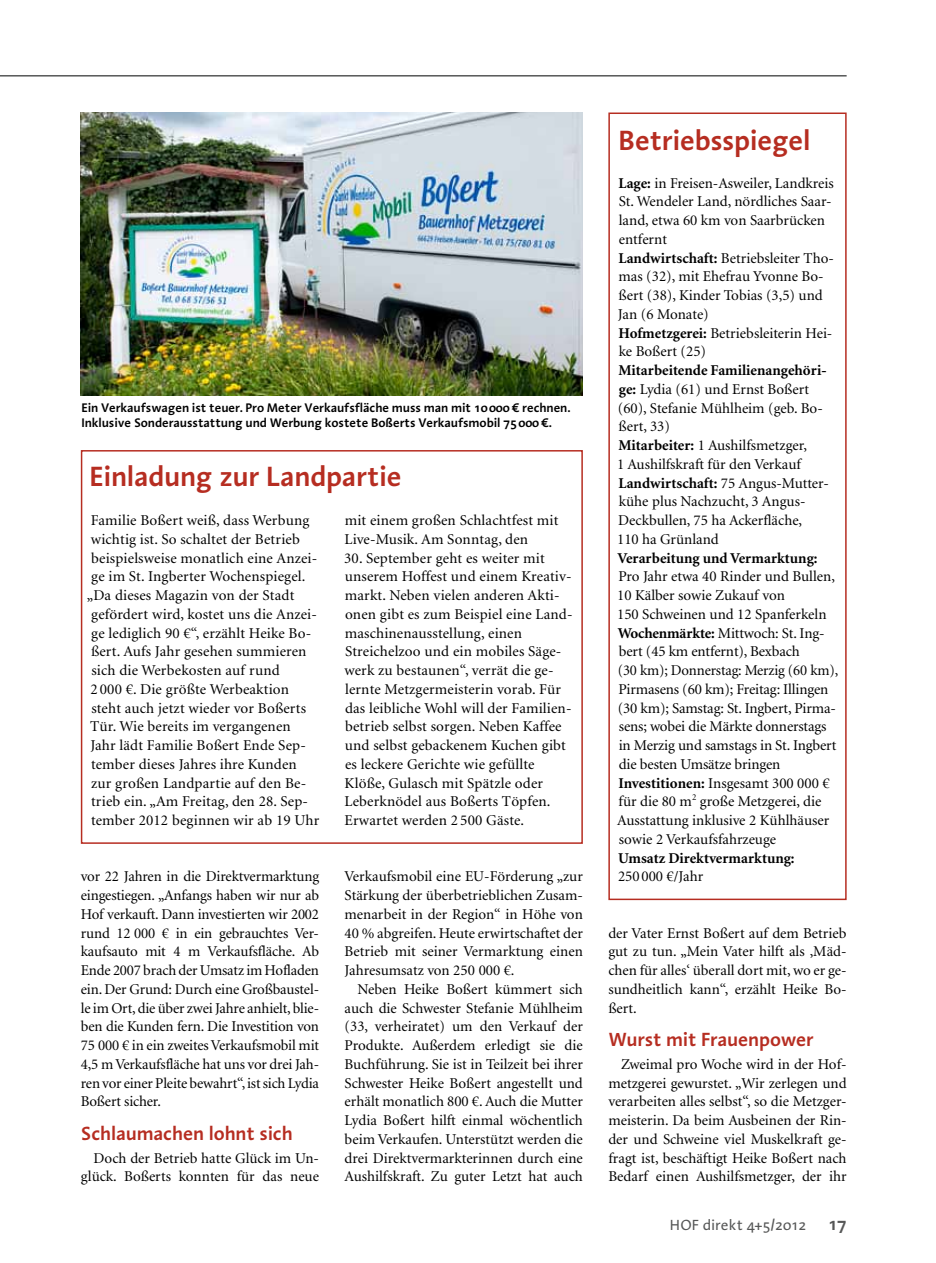
<style>
.page{position:relative;width:936px;height:1263px;background:#fff}
.page>*{position:absolute;margin:0;border:0;box-sizing:border-box;transform-origin:0 0}
.t1{font:600 28.5px "Linotype Aroma";letter-spacing:-.01em;color:#b62d21}
.t2{font:600 19.5px "Linotype Aroma";letter-spacing:-.01em;color:#b62d21}
.t3{font:15px/18.8px "Minion LT";color:#000;text-align:justify}
.t4{font:700 15px "Minion LT";color:#000}
.t5{font:15px "Linotype Aroma";letter-spacing:-.005em;color:#565757}
.t6{font:600 12.75px/15px "Linotype Aroma";letter-spacing:-.01em;color:#000}
.s1{font-weight:700}
.s2{font-weight:600;font-size:18px}
</style>
<div class="page">
<hr style="left:0;top:75px;width:846px;height:2px;background:#565757">
<div style="left:81px;top:450px;width:502px;height:394px;border:2px solid #b62d21"></div>
<div style="left:608px;top:112px;width:238px;height:788px;border:2px solid #b62d21"></div>
<img style="left:81px;top:112px;width:502px;height:283px">
<p class="t6" style="left:81px;top:400px;width:490px">Ein Verkaufswagen ist teuer. Pro Meter Verkaufsfläche muss man mit 10000 € rechnen.<br>Inklusive Sonderausstattung und Werbung kostete Boßerts Verkaufsmobil 75000 €.</p>
<h1 class="t1" style="left:90px;top:457px;width:313px">Einladung zur Landpartie</h1>
<p class="t3" style="left:91px;top:511px;width:220px">Familie Boßert weiß, dass Werbung</p>
<p class="t3" style="left:91px;top:530px;width:211px">wichtig ist. So schaltet der Betrieb</p>
<p class="t3" style="left:91px;top:549px;width:227px">beispielsweise monatlich eine Anzei-</p>
<p class="t3" style="left:91px;top:568px;width:216px">ge im St. Ingberter Wochenspiegel.</p>
<p class="t3" style="left:87px;top:586px;width:209px">„Da dieses Magazin von der Stadt</p>
<p class="t3" style="left:91px;top:605px;width:227px">gefördert wird, kostet uns die Anzei-</p>
<p class="t3" style="left:91px;top:624px;width:221px">ge lediglich 90 €“, erzählt Heike Bo-</p>
<p class="t3" style="left:91px;top:643px;width:217px">ßert. Aufs Jahr gesehen summieren</p>
<p class="t3" style="left:91px;top:661px;width:190px">sich die Werbekosten auf rund</p>
<p class="t3" style="left:90px;top:680px;width:200px">2 000 €. Die größte Werbeaktion</p>
<p class="t3" style="left:91px;top:699px;width:216px">steht auch jetzt wieder vor Boßerts</p>
<p class="t3" style="left:90px;top:718px;width:202px">Tür. Wie bereits im vergangenen</p>
<p class="t3" style="left:90px;top:736px;width:217px">Jahr lädt Familie Boßert Ende Sep-</p>
<p class="t3" style="left:91px;top:755px;width:207px">tember dieses Jahres ihre Kunden</p>
<p class="t3" style="left:91px;top:774px;width:216px">zur großen Landpartie auf den Be-</p>
<p class="t3" style="left:91px;top:793px;width:218px">trieb ein. „Am Freitag, den 28. Sep-</p>
<p class="t3" style="left:91px;top:811px;width:230px">tember 2012 beginnen wir ab 19 Uhr</p>
<p class="t3" style="left:81px;top:868px;width:240px">vor 22 Jahren in die Direktvermarktung eingestiegen. „Anfangs haben wir nur ab Hof verkauft. Dann investierten wir 2002 rund 12 000 € in ein gebrauchtes Ver&shy;kaufsauto mit 4 m Verkaufsfläche. Ab Ende 2007 brach der Umsatz im Hofladen ein. Der Grund: Durch eine Großbaustel&shy;le im Ort, die über zwei Jahre anhielt, blie&shy;ben die Kunden fern. Die Investition von 75 000 € in ein zweites Verkaufsmobil mit 4,5 m Verkaufsfläche hat uns vor drei Jah&shy;ren vor einer Pleite bewahrt“, ist sich Lydia Boßert sicher.</p>
<h2 class="t2" style="left:81px;top:1121px;width:213px">Schlaumachen lohnt sich</h2>
<p class="t3" style="left:81px;top:1149px;width:240px;text-align:right">Doch der Betrieb hatte Glück im Un&shy;glück. Boßerts konnten für das neue</p>
<p class="t3" style="left:344px;top:511px;width:215px">mit einem großen Schlachtfest mit<br>Live-Musik. Am Sonntag, den</p>
<p class="t3" style="left:344px;top:549px;width:230px;text-align:left">30. September geht es weiter mit unserem Hoffest und einem Kreativ&shy;markt. Neben vielen anderen Akti&shy;onen gibt es zum Beispiel eine Land&shy;maschinenausstellung, einen Streichelzoo und ein mobiles Säge&shy;werk zu bestaunen“, verrät die ge&shy;lernte Metzgermeisterin vorab. Für das leibliche Wohl will der Familien&shy;betrieb selbst sorgen. Neben Kaffee und selbst gebackenem Kuchen gibt es leckere Gerichte wie gefüllte Klöße, Gulasch mit Spätzle oder Leberknödel aus Boßerts Töpfen.<br>Erwartet werden 2 500 Gäste.</p>
<p class="t3" style="left:344px;top:868px;width:240px">Verkaufsmobil eine EU-Förderung „zur Stärkung der überbetrieblichen Zusam&shy;menarbeit in der Region“ in Höhe von 40 % abgreifen. Heute erwirtschaftet der Betrieb mit seiner Vermarktung einen Jahresumsatz von 250 000 €.</p>
<p class="t3" style="left:344px;top:980px;width:240px;text-indent:13px">Neben Heike Boßert kümmert sich auch die Schwester Stefanie Mühlheim (33, verheiratet) um den Verkauf der Produkte. Außerdem erledigt sie die Buchführung. Sie ist in Teilzeit bei ihrer Schwester Heike Boßert angestellt und erhält monatlich 800 €. Auch die Mutter Lydia Boßert hilft einmal wöchentlich beim Verkaufen. Unterstützt werden die drei Direktvermarkterinnen durch eine Aushilfskraft. Zu guter Letzt hat auch</p>
<h1 class="t1" style="left:618px;top:121px;width:193px">Betriebsspiegel</h1>
<p class="t3" style="left:618px;top:174px;width:217px;text-align:left"><span class="s1">Lage:</span> in Freisen-Asweiler, Landkreis<br>St. Wendeler Land, nördliches Saar&shy;land, etwa 60 km von Saarbrücken entfernt<br><span class="s1">Landwirtschaft:</span> Betriebsleiter Tho&shy;mas (32), mit Ehefrau Yvonne Bo&shy;ßert (38), Kinder Tobias (3,5) und<br>Jan (6 Monate)<br><span class="s1">Hofmetzgerei:</span> Betriebsleiterin Hei&shy;ke Boßert (25)</p>
<p class="t3" style="left:617px;top:361px;width:213px;text-align:left"><span class="s1">Mitarbeitende Familienangehöri&shy;ge:</span> Lydia (61) und Ernst Boßert (60), Stefanie Mühlheim (geb. Bo&shy;ßert, 33)<br><span class="s1">Mitarbeiter:</span> 1 Aushilfsmetzger,<br>1 Aushilfskraft für den Verkauf<br><span class="s1">Landwirtschaft:</span> 75 Angus-Mutter&shy;kühe plus Nachzucht, 3 Angus-<br>Deckbullen, 75 ha Ackerfläche,<br>110 ha Grünland</p>
<p class="t4" style="left:617px;top:550px;width:201px">Verarbeitung und Vermarktung:</p>
<p class="t3" style="left:617px;top:568px;width:222px;text-align:left">Pro Jahr etwa 40 Rinder und Bullen, 10 Kälber sowie Zukauf von<br>150 Schweinen und 12 Spanferkeln <span class="s1">Wochenmärkte:</span> Mittwoch: St. Ing&shy;bert (45 km entfernt), Bexbach<br>(30 km); Donnerstag: Merzig (60 km), Pirmasens (60 km); Freitag: Illingen (30 km); Samstag: St. Ingbert, Pirma&shy;sens; wobei die Märkte donnerstags in Merzig und samstags in St. Ingbert die besten Umsätze bringen <span class="s1">Investitionen:</span> Insgesamt 300 000 € für die 80 m<sup>2</sup> große Metzgerei, die Ausstattung inklusive 2 Kühlhäuser sowie 2 Verkaufsfahrzeuge</p>
<p class="t4" style="left:618px;top:850px;width:178px">Umsatz Direktvermarktung:</p>
<p class="t3" style="left:618px;top:868px;width:87px">250 000 €/Jahr</p>
<p class="t3" style="left:608px;top:924px;width:240px">der Vater Ernst Boßert auf dem Betrieb gut zu tun. „Mein Vater hilft als ,Mäd&shy;chen für alles‘ überall dort mit, wo er ge&shy;sundheitlich kann“, erzählt Heike Bo&shy;ßert.</p>
<h2 class="t2" style="left:608px;top:1027px;width:207px">Wurst mit Frauenpower</h2>
<p class="t3" style="left:608px;top:1055px;width:240px;text-indent:13px">Zweimal pro Woche wird in der Hof&shy;metzgerei gewurstet. „Wir zerlegen und verarbeiten alles selbst“, so die Metzger&shy;meisterin. Da beim Ausbeinen der Rin&shy;der und Schweine viel Muskelkraft ge&shy;fragt ist, beschäftigt Heike Boßert nach Bedarf einen Aushilfsmetzger, der ihr</p>
<p class="t5" style="left:670px;top:1215px;width:178px">HOF direkt 4+5/2012 <span class="s2">17</span></p>
</div>
